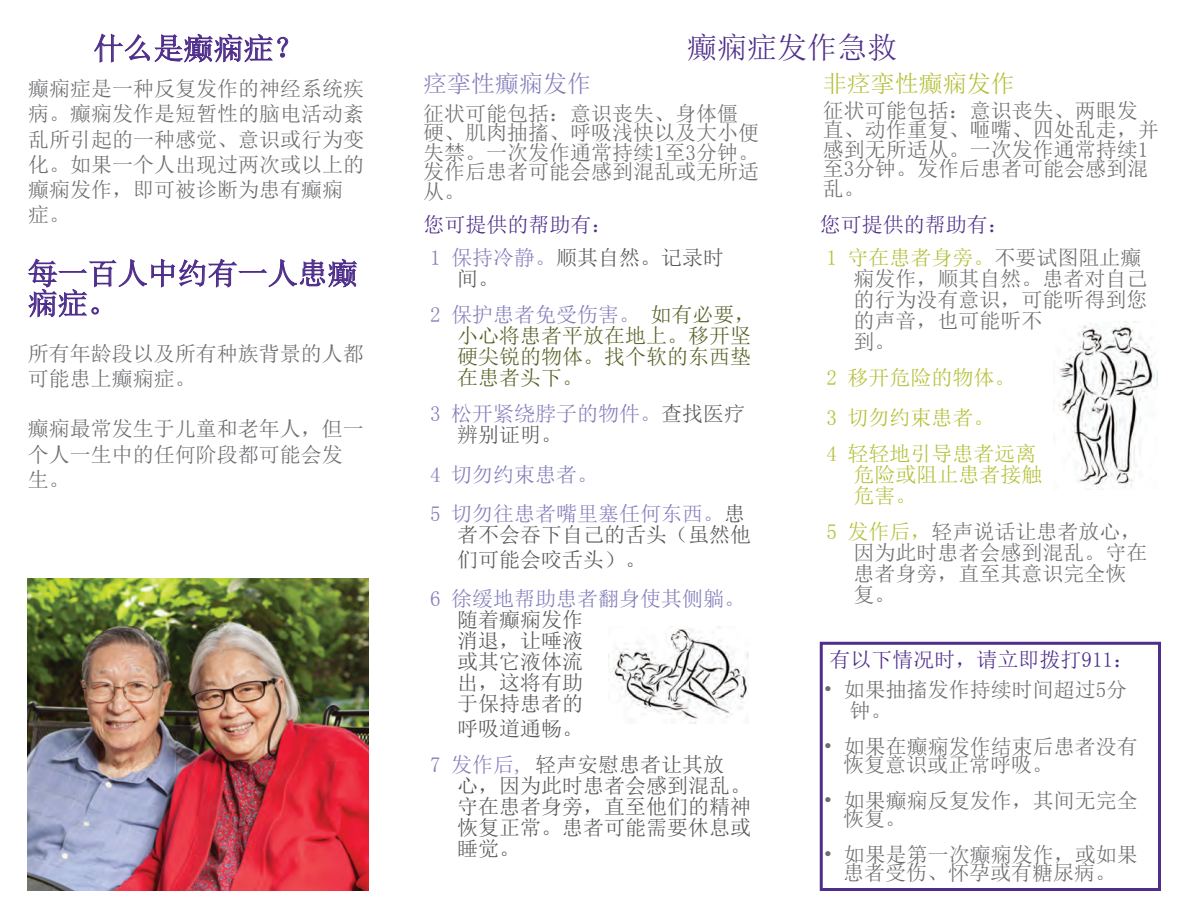
<style>
.page{position:relative;width:1188px;height:918px;background:#fff}
.page>*{position:absolute;margin:0;border:0;box-sizing:border-box;transform-origin:0 0}
.t1{font:30px/30px "Sim Sun";color:#4e2d8b}
.t2{font:24px "Sim Sun";color:#b3bf35}
.t3{font:24px "Sim Sun";color:#837dbb}
.t4{font:21px/25.2px "Sim Sun";color:#6c6d70}
.t5{font:21px/21px "Sim Sun";color:#57585a}
.t6{font:21px/36px "Sim Sun";color:#837dbb}
.t7{font:21px/33px "Sim Sun";color:#4e2d8b}
.t8{font:21px/21px "Sim Sun";color:#b3bf35}
.t9{font:21px/21px "Sim Sun";color:#586125;text-align:justify}
.s1{color:#837dbb}
.s2{color:#57585a}
.s3{color:#586125}
.s4{color:#b3bf35}
.s5{color:#6c6d70}
</style>
<div class="page">
<svg style="left:94px;top:34px;width:195px;height:29px"></svg>
<svg style="left:28px;top:258px;width:329px;height:60px"></svg>
<img style="left:613px;top:627px;width:135px;height:96px">
<img style="left:1058px;top:322px;width:100px;height:166px">
<div style="left:820px;top:642px;width:341px;height:249px;border:3px solid #4e2d8b"></div>
<img style="left:27px;top:579px;width:342px;height:312px">
<h1 class="t1" style="left:94px;top:33px;width:211px">什么是癫痫症？</h1>
<p class="t4" style="left:28px;top:76px;width:337px">癫痫症是一种反复发作的神经系统疾病。癫痫发作是短暂性的脑电活动紊乱所引起的一种感觉、意识或行为变化。如果一个人出现过两次或以上的癫痫发作，即可被诊断为患有癫痫症。</p>
<h1 class="t1" style="left:28px;top:258px;width:331px">每一百人中约有一人患癫痫症。</h1>
<p class="t4" style="left:28px;top:341px;width:337px">所有年龄段以及所有种族背景的人都可能患上癫痫症。</p>
<p class="t4" style="left:28px;top:416px;width:337px">癫痫最常发生于儿童和老年人，但一个人一生中的任何阶段都可能会发生。</p>
<h1 class="t1" style="left:687px;top:33px;width:211px">癫痫症发作急救</h1>
<p class="t3" style="left:423px;top:72px;width:169px">痉挛性癫痫发作</p>
<p class="t4" style="left:423px;top:104px;width:337px;line-height:19.5px">征状可能包括：意识丧失、身体僵硬、肌肉抽搐、呼吸浅快以及大小便失禁。一次发作通常持续1至3分钟。发作后患者可能会感到混乱或无所适从。</p>
<p class="t7" style="left:430px;top:208px;width:295px;text-indent:-7px">您可提供的帮助有：<br><span class="s1">1 保持冷静。</span><span class="s2">顺其自然。记录时</span></p>
<p class="t6" style="left:430px;top:260px;width:327px;text-indent:27px"><span class="s2">间。<br></span>2 保护患者免受伤害。<span class="s3">如有必要，</span></p>
<p class="t9" style="left:457px;top:325px;width:295px">小心将患者平放在地上。移开坚硬尖锐的物体。找个软的东西垫在患者头下。</p>
<p class="t6" style="left:457px;top:403px;width:289px;line-height:21px;text-indent:-27px">3 松开紧绕脖子的物件。<span class="s2">查找医疗辨别证明。</span></p>
<p class="t6" style="left:430px;top:455px;width:316px;line-height:39px">4 切勿约束患者。<br>5 切勿往患者嘴里塞任何东西。<span class="s2">患</span></p>
<p class="t5" style="left:457px;top:522px;width:295px;line-height:25.2px">者不会吞下自己的舌头（虽然他们可能会咬舌头）。</p>
<p class="t6" style="left:430px;top:580px;width:316px">6 徐缓地帮助患者翻身使其侧躺。</p>
<p class="t5" style="left:457px;top:609px;width:127px;text-align:justify">随着癫痫发作消退，让唾液或其它液体流出，这将有助于保持患者的</p>
<p class="t5" style="left:430px;top:711px;width:295px;line-height:36px;text-indent:27px">呼吸道通畅。<br><span class="s1">7 发作后,</span> 轻声安慰患者让其放</p>
<p class="t5" style="left:457px;top:775px;width:295px;text-align:justify">心，因为此时患者会感到混乱。守在患者身旁，直至他们的精神恢复正常。患者可能需要休息或睡觉。</p>
<p class="t2" style="left:823px;top:72px;width:193px">非痉挛性癫痫发作</p>
<p class="t4" style="left:823px;top:101px;width:337px;line-height:19.5px">征状可能包括：意识丧失、两眼发直、动作重复、咂嘴、四处乱走，并感到无所适从。一次发作通常持续1至3分钟。发作后患者可能会感到混乱。</p>
<p class="t7" style="left:826px;top:208px;width:316px;text-indent:-7px">您可提供的帮助有：<br><span class="s4">1 守在患者身旁。</span><span class="s5">不要试图阻止癫</span></p>
<p class="t4" style="left:853px;top:268px;width:295px;line-height:21px">痫发作，顺其自然。患者对自己的行为没有意识，可能听得到您的声音，也可能听不<br>到。</p>
<p class="t8" style="left:826px;top:357px;width:190px;line-height:40.2px">2 移开危险的物体。<br>3 切勿约束患者。</p>
<p class="t8" style="left:853px;top:443px;width:190px;text-indent:-27px">4 轻轻地引导患者远离危险或阻止患者接触危害。</p>
<p class="t4" style="left:853px;top:521px;width:295px;line-height:21px;text-indent:-27px"><span class="s4">5 发作后，</span>轻声说话让患者放心，因为此时患者会感到混乱。守在患者身旁，直至其意识完全恢复。</p>
<p class="t7" style="left:830px;top:643px;width:306px">有以下情况时，请立即拨打911：</p>
<p class="t4" style="left:850px;top:679px;width:279px;line-height:21px;text-indent:-27px">• 如果抽搐发作持续时间超过5分钟。</p>
<p class="t4" style="left:843px;top:737px;width:296px;line-height:18px;text-indent:-20px">• 如果在癫痫发作结束后患者没有恢复意识或正常呼吸。</p>
<p class="t4" style="left:843px;top:791px;width:296px;line-height:18px;text-indent:-20px">• 如果癫痫反复发作，其间无完全恢复。</p>
<p class="t4" style="left:823px;top:845px;width:316px;line-height:18px;text-align:center">• 如果是第一次癫痫发作，或如果患者受伤、怀孕或有糖尿病。</p>
</div>
